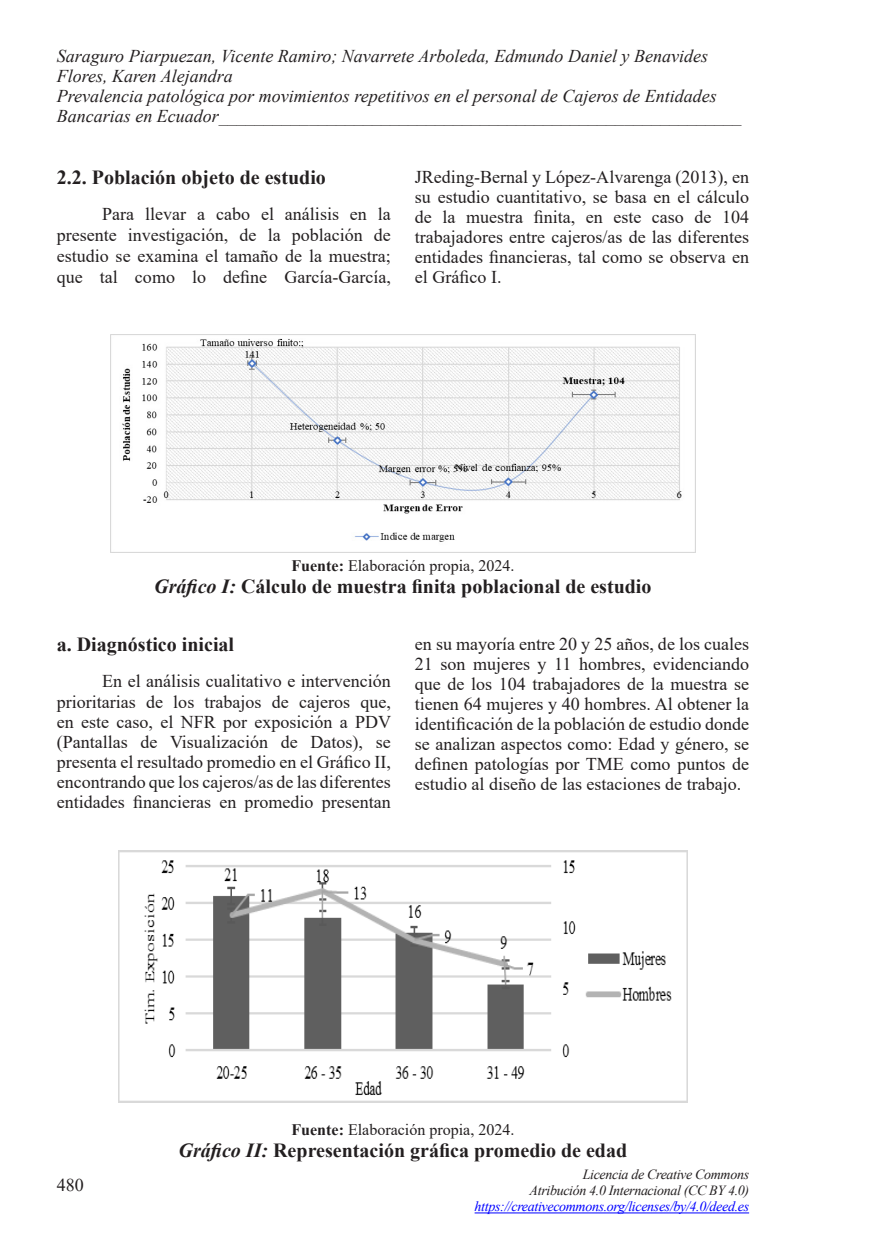
<style>
.page{position:relative;width:874px;height:1259px;background:#fff}
.page>*{position:absolute;margin:0;border:0;box-sizing:border-box;transform-origin:0 0}
.a_titulo-tabla{font:700 20px "Times New Roman";color:#231f20}
.a_titulo1{font:700 20px "Times New Roman";color:#231f20}
.a_contenido{font:18px/20px "Times New Roman";color:#231f20;text-align:justify}
.t1{font:italic 18px/20px "Times New Roman";color:#231f20}
.t2{font:16px "Times New Roman";color:#231f20}
.t3{font:italic 14px/16px "Times New Roman";letter-spacing:-.025em;color:#231f20;text-align:right}
.t4{font:italic 14px "Times New Roman";letter-spacing:-.025em;color:#00f}
.s1{font-weight:700}
.s2{font-style:italic}
</style>
<div class="page">
<hr style="left:474px;top:1212px;width:274px;height:1px;background:#00f">
<img style="left:110px;top:334px;width:585px;height:219px">
<img style="left:118px;top:850px;width:569px;height:253px">
<p class="t1" style="left:57px;top:45px;width:685px">Saraguro Piarpuezan, Vicente Ramiro; Navarrete Arboleda, Edmundo Daniel y Benavides Flores, Karen Alejandra<br>Prevalencia patológica por movimientos repetitivos en el personal de Cajeros de Entidades Bancarias en Ecuador__________________________________________________________</p>
<p class="a_titulo1" style="left:57px;top:163px;width:270px">2.2. Población objeto de estudio</p>
<p class="a_contenido" style="left:57px;top:203px;width:335px;line-height:20.8px;text-indent:45px">Para llevar a cabo el análisis en la presente investigación, de la población de estudio se examina el tamaño de la muestra; que tal como lo define García-García,</p>
<p class="a_contenido" style="left:415px;top:166px;width:335px">JReding-Bernal y López-Alvarenga (2013), en su estudio cuantitativo, se basa en el cálculo de la muestra finita, en este caso de 104 trabajadores entre cajeros/as de las diferentes entidades financieras, tal como se observa en el Gráfico I.</p>
<p class="t2" style="left:291px;top:554px;width:224px"><span class="s1">Fuente:</span> Elaboración propia, 2024.</p>
<p class="a_titulo-tabla" style="left:154px;top:571px;width:498px"><span class="s2">Gráfico I:</span> Cálculo de muestra finita poblacional de estudio</p>
<p class="a_titulo1" style="left:57px;top:630px;width:179px">a. Diagnóstico inicial</p>
<p class="a_contenido" style="left:57px;top:671px;width:336px;text-indent:45px">En el análisis cualitativo e intervención prioritarias de los trabajos de cajeros que, en este caso, el NFR por exposición a PDV (Pantallas de Visualización de Datos), se presenta el resultado promedio en el Gráfico II, encontrando que los cajeros/as de las diferentes entidades financieras en promedio presentan</p>
<p class="a_contenido" style="left:415px;top:634px;width:335px">en su mayoría entre 20 y 25 años, de los cuales 21 son mujeres y 11 hombres, evidenciando que de los 104 trabajadores de la muestra se tienen 64 mujeres y 40 hombres. Al obtener la identificación de la población de estudio donde se analizan aspectos como: Edad y género, se definen patologías por TME como puntos de estudio al diseño de las estaciones de trabajo.</p>
<p class="t2" style="left:291px;top:1118px;width:224px"><span class="s1">Fuente:</span> Elaboración propia, 2024.</p>
<p class="a_titulo-tabla" style="left:178px;top:1135px;width:450px"><span class="s2">Gráfico II:</span> Representación gráfica promedio de edad</p>
<p class="a_contenido" style="left:57px;top:1174px;width:28px">480</p>
<p class="t3" style="left:529px;top:1166px;width:221px">Licencia de Creative Commons<br>Atribución 4.0 Internacional (CC BY 4.0)</p>
<p class="t4" style="left:474px;top:1197px;width:276px">https://creativecommons.org/licenses/by/4.0/deed.es</p>
</div>
